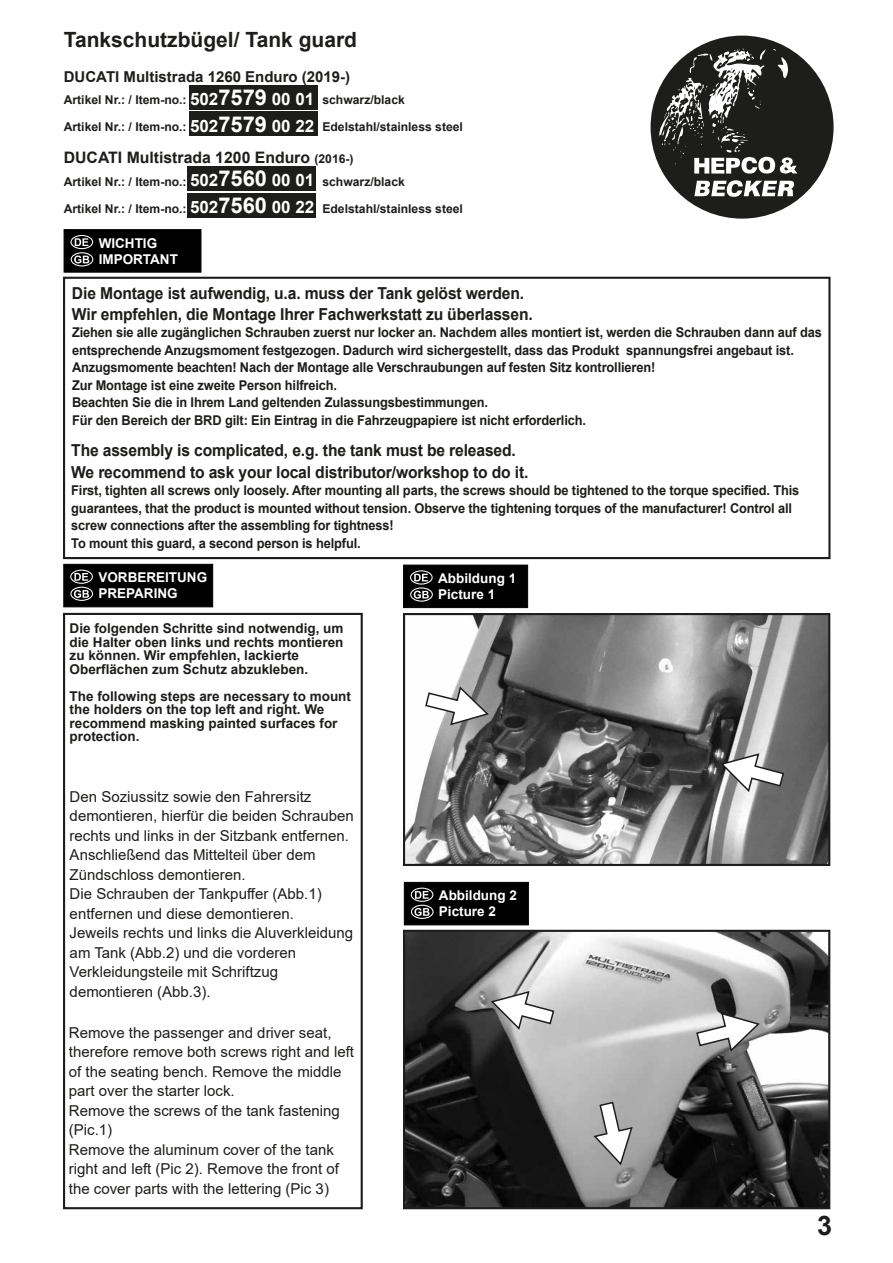
<style>
.page{position:relative;width:893px;height:1263px;background:#fff}
.page>*{position:absolute;margin:0;border:0;box-sizing:border-box;transform-origin:0 0}
.t1{font:700 27px "Arial";color:#1d1d1b}
.t2{font:700 21px "Arial";color:#1d1d1b}
.t3{font:700 16.5px/21.5px "Arial";letter-spacing:-.01em;color:#1d1d1b;scale:.95 1}
.t4{font:700 15.75px "Arial";color:#1d1d1b}
.t5{font:15px/19.5px "Arial";color:#1d1d1b}
.t6{font:700 15px "Arial";color:#1d1d1b}
.t7{font:700 13.5px/17.5px "Arial";letter-spacing:-.01em;color:#1d1d1b;scale:.95 1}
.t8{font:700 13.5px/13.5px "Arial";letter-spacing:-.01em;color:#1d1d1b}
.t9{font:700 13.5px/16.2px "Arial";color:#fff}
.t10{font:700 12.15px "Arial";color:#1d1d1b}
.s1{font-size:16.95px;color:#fff}
.s2{font-size:21.9px;color:#fff}
.s3{font-size:12.15px}
</style>
<div class="page">
<div style="left:651px;top:36px;width:183px;height:183px;background:#1d1d1b;border-radius:50%"></div>
<svg style="left:694px;top:180px;width:100px;height:17px"></svg>
<svg style="left:658px;top:49px;width:139px;height:125px"></svg>
<img style="left:406px;top:616px;width:421px;height:247px">
<div style="left:403px;top:613px;width:427px;height:253px;border:2px solid #1d1d1b"></div>
<img style="left:406px;top:933px;width:421px;height:273px">
<div style="left:403px;top:930px;width:427px;height:279px;border:2px solid #1d1d1b"></div>
<div style="left:63px;top:277px;width:767px;height:282px;border:2px solid #1d1d1b"></div>
<div style="left:63px;top:613px;width:300px;height:596px;border:2px solid #1d1d1b"></div>
<svg style="left:719px;top:752px;width:66px;height:41px"></svg>
<svg style="left:424px;top:685px;width:66px;height:41px"></svg>
<svg style="left:489px;top:990px;width:66px;height:41px"></svg>
<svg style="left:695px;top:1011px;width:66px;height:41px"></svg>
<svg style="left:593px;top:1101px;width:41px;height:66px"></svg>
<div style="left:187px;top:194px;width:129px;height:24px;background:#1d1d1b"></div>
<div style="left:189px;top:111px;width:128px;height:25px;background:#1d1d1b"></div>
<div style="left:187px;top:166px;width:129px;height:25px;background:#1d1d1b"></div>
<div style="left:189px;top:85px;width:128px;height:24px;background:#1d1d1b"></div>
<div style="left:64px;top:229px;width:137px;height:43px;background:#000;border:1px solid #000"></div>
<svg style="left:75px;top:238px;width:13px;height:8px"></svg>
<div style="left:71px;top:235px;width:22px;height:14px;border:1px solid #fff;border-radius:50%"></div>
<svg style="left:74px;top:255px;width:15px;height:8px"></svg>
<div style="left:71px;top:252px;width:22px;height:14px;border:1px solid #fff;border-radius:50%"></div>
<div style="left:63px;top:564px;width:150px;height:43px;background:#000;border:1px solid #000"></div>
<svg style="left:74px;top:573px;width:14px;height:8px"></svg>
<div style="left:70px;top:570px;width:23px;height:14px;border:1px solid #fff;border-radius:50%"></div>
<svg style="left:74px;top:590px;width:15px;height:8px"></svg>
<div style="left:70px;top:587px;width:23px;height:14px;border:1px solid #fff;border-radius:50%"></div>
<div style="left:403px;top:565px;width:125px;height:43px;background:#000"></div>
<svg style="left:414px;top:574px;width:14px;height:7px"></svg>
<div style="left:410px;top:570px;width:23px;height:14px;border:1px solid #fff;border-radius:50%"></div>
<svg style="left:414px;top:591px;width:15px;height:8px"></svg>
<div style="left:410px;top:587px;width:23px;height:15px;border:1px solid #fff;border-radius:50%"></div>
<div style="left:404px;top:882px;width:125px;height:43px;background:#000;border:1px solid #000"></div>
<svg style="left:415px;top:891px;width:14px;height:8px"></svg>
<div style="left:411px;top:888px;width:22px;height:14px;border:1px solid #fff;border-radius:50%"></div>
<svg style="left:414px;top:908px;width:16px;height:8px"></svg>
<div style="left:411px;top:905px;width:23px;height:14px;border:1px solid #fff;border-radius:50%"></div>
<h2 class="t2" style="left:64px;top:25px;width:295px">Tankschutzbügel/ Tank guard</h2>
<p class="t6" style="left:64px;top:66px;width:288px">DUCATI Multistrada 1260 Enduro (2019-)</p>
<p class="t10" style="left:64px;top:92px;width:343px">Artikel Nr.: / Item-no.: <span class="s1">502</span><span class="s2">7579</span> <span class="s1">00 01</span> schwarz/black</p>
<p class="t10" style="left:64px;top:119px;width:401px">Artikel Nr.: / Item-no.: <span class="s1">502</span><span class="s2">7579</span> <span class="s1">00 22</span> Edelstahl/stainless steel</p>
<p class="t4" style="left:64px;top:147px;width:291px">DUCATI Multistrada 1200 Enduro <span class="s3">(2016-)</span></p>
<p class="t10" style="left:64px;top:173px;width:343px">Artikel Nr.: / Item-no.: <span class="s1">502</span><span class="s2">7560</span> <span class="s1">00 01</span> schwarz/black</p>
<p class="t10" style="left:64px;top:200px;width:401px">Artikel Nr.: / Item-no.: <span class="s1">502</span><span class="s2">7560</span> <span class="s1">00 22</span> Edelstahl/stainless steel</p>
<p class="t9" style="left:99px;top:235px;width:81px">WICHTIG<br>IMPORTANT</p>
<p class="t3" style="left:72px;top:282px;width:487px">Die Montage ist aufwendig, u.a. muss der Tank gelöst werden.<br>Wir empfehlen, die Montage Ihrer Fachwerkstatt zu überlassen.</p>
<p class="t7" style="left:72px;top:324px;width:791px">Ziehen sie alle zugänglichen Schrauben zuerst nur locker an. Nachdem alles montiert ist, werden die Schrauben dann auf das entsprechende Anzugsmoment festgezogen. Dadurch wird sichergestellt, dass das Produkt spannungsfrei angebaut ist.<br>Anzugsmomente beachten! Nach der Montage alle Verschraubungen auf festen Sitz kontrollieren!<br>Zur Montage ist eine zweite Person hilfreich.<br>Beachten Sie die in Ihrem Land geltenden Zulassungsbestimmungen.<br>Für den Bereich der BRD gilt: Ein Eintrag in die Fahrzeugpapiere ist nicht erforderlich.</p>
<p class="t3" style="left:71px;top:440px;width:483px">The assembly is complicated, e.g. the tank must be released.<br>We recommend to ask your local distributor/workshop to do it.</p>
<p class="t7" style="left:71px;top:482px;width:768px">First, tighten all screws only loosely. After mounting all parts, the screws should be tightened to the torque specified. This guarantees, that the product is mounted without tension. Observe the tightening torques of the manufacturer! Control all screw connections after the assembling for tightness!<br>To mount this guard, a second person is helpful.</p>
<p class="t9" style="left:98px;top:569px;width:110px">VORBEREITUNG<br>PREPARING</p>
<p class="t9" style="left:438px;top:570px;width:80px">Abbildung 1<br>Picture 1</p>
<p class="t8" style="left:70px;top:622px;width:275px">Die folgenden Schritte sind notwendig, um die Halter oben links und rechts montieren zu können. Wir empfehlen, lackierte Oberflächen zum Schutz abzukleben.</p>
<p class="t8" style="left:70px;top:689px;width:283px">The following steps are necessary to mount the holders on the top left and right. We recommend masking painted surfaces for protection.</p>
<p class="t5" style="left:70px;top:787px;width:286px">Den Soziussitz sowie den Fahrersitz demontieren, hierfür die beiden Schrauben rechts und links in der Sitzbank entfernen.<br>Anschließend das Mittelteil über dem Zündschloss demontieren.<br>Die Schrauben der Tankpuffer (Abb.1) entfernen und diese demontieren.<br>Jeweils rechts und links die Aluverkleidung am Tank (Abb.2) und die vorderen Verkleidungsteile mit Schriftzug demontieren (Abb.3).</p>
<p class="t5" style="left:69px;top:1022px;width:287px">Remove the passenger and driver seat, therefore remove both screws right and left of the seating bench. Remove the middle part over the starter lock.<br>Remove the screws of the tank fastening (Pic.1)<br>Remove the aluminum cover of the tank right and left (Pic 2). Remove the front of the cover parts with the lettering (Pic 3)</p>
<p class="t9" style="left:439px;top:887px;width:80px">Abbildung 2<br>Picture 2</p>
<h1 class="t1" style="left:817px;top:1206px;width:17px">3</h1>
</div>
